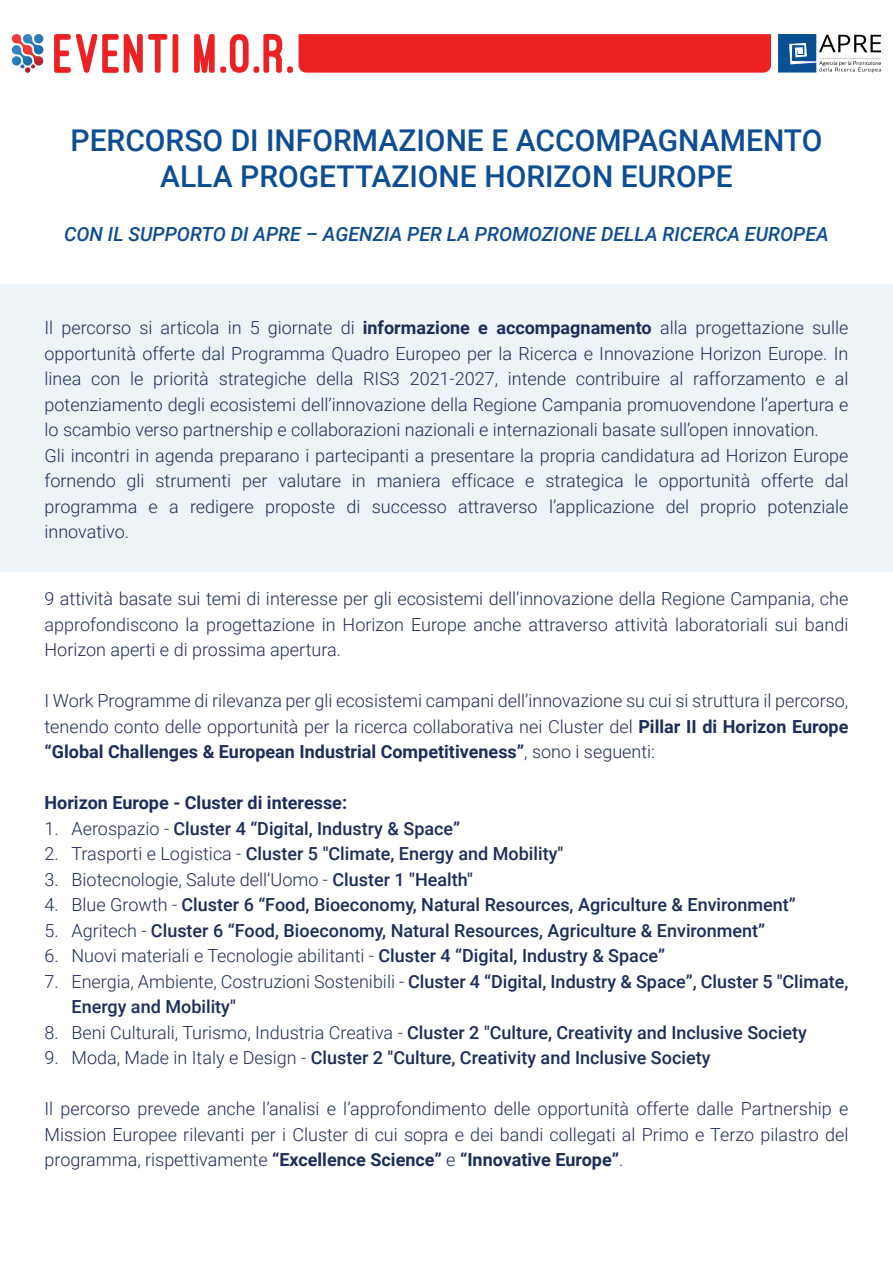
<style>
.page{position:relative;width:893px;height:1263px;background:#fff}
.page>*{position:absolute;margin:0;border:0;box-sizing:border-box;transform-origin:0 0}
.t1{font:500 30px/36px "Roboto";color:#0d4d94;text-align:center}
.t2{font:italic 500 19.5px "Roboto";color:#0d4d94}
.t3{font:300 18px/25.5px "Roboto";color:#1d2d5b;text-align:justify}
.t4{font:500 18px/25.5px "Roboto";color:#1d2d5b}
.t5{font:700 18px "Roboto";color:#1d2d5b}
.s1{font-weight:700}
.s2{font-weight:300}
.s3{font-weight:500}
</style>
<div class="page">
<div style="left:0;top:285px;width:893px;height:287px;background:#eef3f7"></div>
<div style="left:299px;top:34px;width:472px;height:39px;background:#eb2123"></div>
<svg style="left:54px;top:34px;width:113px;height:39px"></svg>
<div style="left:173px;top:34px;width:5px;height:39px;background:#eb2123;border-radius:2px"></div>
<svg style="left:194px;top:34px;width:21px;height:39px"></svg>
<div style="left:220px;top:66px;width:6px;height:7px;background:#eb2123;border-radius:2px"></div>
<svg style="left:230px;top:34px;width:19px;height:39px"></svg>
<div style="left:253px;top:66px;width:6px;height:7px;background:#eb2123;border-radius:2px"></div>
<svg style="left:263px;top:34px;width:19px;height:39px"></svg>
<div style="left:287px;top:66px;width:6px;height:7px;background:#eb2123;border-radius:2px"></div>
<svg style="left:12px;top:34px;width:32px;height:39px"></svg>
<svg style="left:778px;top:34px;width:103px;height:39px"></svg>
<h1 class="t1" style="left:71px;top:121px;width:753px">PERCORSO DI INFORMAZIONE E ACCOMPAGNAMENTO<br>ALLA PROGETTAZIONE HORIZON EUROPE</h1>
<p class="t2" style="left:64px;top:221px;width:766px">CON IL SUPPORTO DI APRE – AGENZIA PER LA PROMOZIONE DELLA RICERCA EUROPEA</p>
<p class="t3" style="left:45px;top:314px;width:805px;text-align:left">Il percorso si articola in 5 giornate di <span class="s1">informazione e accompagnamento</span> alla progettazione sulle opportunità offerte dal Programma Quadro Europeo per la Ricerca e Innovazione Horizon Europe. In linea con le priorità strategiche della RIS3 2021-2027, intende contribuire al rafforzamento e al potenziamento degli ecosistemi dell’innovazione della Regione Campania promuovendone l’apertura e lo scambio verso partnership e collaborazioni nazionali e internazionali basate sull’open innovation.<br>Gli incontri in agenda preparano i partecipanti a presentare la propria candidatura ad Horizon Europe fornendo gli strumenti per valutare in maniera efficace e strategica le opportunità offerte dal programma e a redigere proposte di successo attraverso l’applicazione del proprio potenziale innovativo.</p>
<p class="t3" style="left:45px;top:585px;width:805px">9 attività basate sui temi di interesse per gli ecosistemi dell’innovazione della Regione Campania, che approfondiscono la progettazione in Horizon Europe anche attraverso attività laboratoriali sui bandi Horizon aperti e di prossima apertura.</p>
<p class="t3" style="left:45px;top:687px;width:805px">I Work Programme di rilevanza per gli ecosistemi campani dell’innovazione su cui si struttura il percorso, tenendo conto delle opportunità per la ricerca collaborativa nei Cluster del <span class="s1">Pillar II di Horizon Europe “Global Challenges &amp; European Industrial Competitiveness”</span>, sono i seguenti:</p>
<p class="t5" style="left:45px;top:790px;width:304px">Horizon Europe - Cluster di interesse:</p>
<p class="t4" style="left:45px;top:815px;width:417px"><span class="s2">1. Aerospazio -</span> Cluster 4 “Digital, Industry &amp; Space”</p>
<p class="t4" style="left:45px;top:840px;width:520px"><span class="s2">2. Trasporti e Logistica -</span> Cluster 5 "Climate, Energy and Mobility"</p>
<p class="t3" style="left:45px;top:866px;width:430px">3. Biotecnologie, Salute dell’Uomo - <span class="s3">Cluster 1 "Health"</span></p>
<p class="t4" style="left:45px;top:891px;width:753px"><span class="s2">4. Blue Growth -</span> Cluster 6 “Food, Bioeconomy, Natural Resources, Agriculture &amp; Environment”</p>
<p class="t4" style="left:45px;top:917px;width:722px"><span class="s2">5. Agritech -</span> Cluster 6 “Food, Bioeconomy, Natural Resources, Agriculture &amp; Environment”</p>
<p class="t3" style="left:45px;top:942px;width:622px">6. Nuovi materiali e Tecnologie abilitanti - <span class="s3">Cluster 4 “Digital, Industry &amp; Space”</span></p>
<p class="t4" style="left:72px;top:968px;width:778px;text-indent:-27px"><span class="s2">7. Energia, Ambiente, Costruzioni Sostenibili -</span> Cluster 4 “Digital, Industry &amp; Space”, Cluster 5 "Climate,<br>Energy and Mobility"</p>
<p class="t4" style="left:45px;top:1019px;width:764px"><span class="s2">8. Beni Culturali, Turismo, Industria Creativa -</span> Cluster 2 "Culture, Creativity and Inclusive Society</p>
<p class="t4" style="left:45px;top:1044px;width:667px"><span class="s2">9. Moda, Made in Italy e Design -</span> Cluster 2 "Culture, Creativity and Inclusive Society</p>
<p class="t3" style="left:45px;top:1095px;width:805px">Il percorso prevede anche l’analisi e l’approfondimento delle opportunità offerte dalle Partnership e Mission Europee rilevanti per i Cluster di cui sopra e dei bandi collegati al Primo e Terzo pilastro del programma, rispettivamente <span class="s1">“Excellence Science”</span> e <span class="s1">“Innovative Europe”</span>.</p>
</div>
